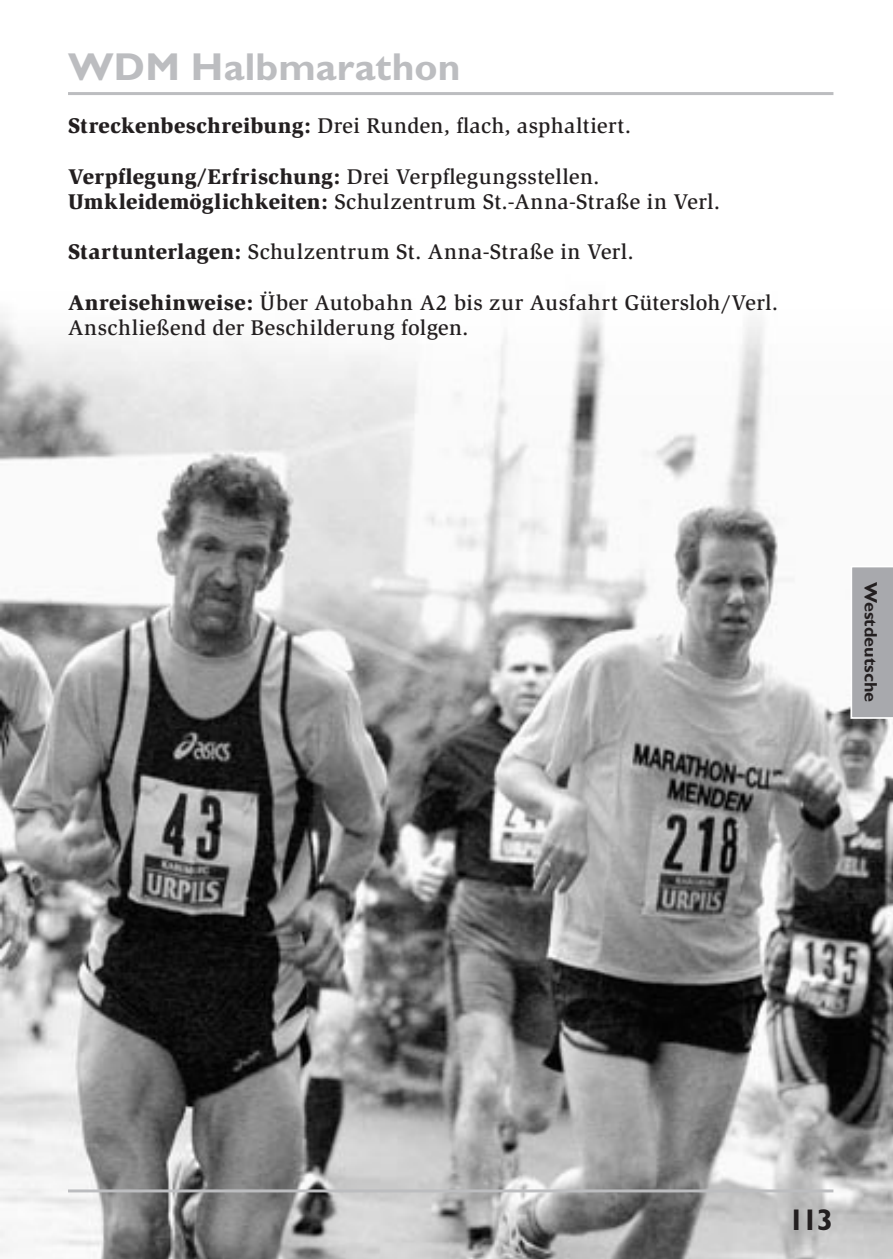
<style>
.page{position:relative;width:893px;height:1259px;background:#fff}
.page>*{position:absolute;margin:0;border:0;box-sizing:border-box;transform-origin:0 0}
.t1{font:700 39px "Gill Sans";letter-spacing:.01em;color:#bcbdc0}
.t2{font:700 30px "Gill Sans";color:#231f20}
.t3{font:500 21.9px/25.2px "Slimbach";letter-spacing:.02em;color:#231f20}
.t4{font:700 18px "Gill Sans";color:#231f20}
.s1{font-weight:900}
</style>
<div class="page">
<img style="left:0;top:309px;width:893px;height:950px">
<hr style="left:68px;top:92px;width:765px;height:3px;background:#bcbdc0">
<hr style="left:68px;top:1189px;width:765px;height:3px;background:#bcbdc0">
<svg style="left:850px;top:566px;width:43px;height:153px;background:#adaeb2"></svg>
<h1 class="t1" style="left:68px;top:44px;width:394px">WDM Halbmarathon</h1>
<p class="t3" style="left:68px;top:113px;width:565px"><span class="s1">Streckenbeschreibung:</span> Drei Runden, flach, asphaltiert.</p>
<p class="t3" style="left:68px;top:163px;width:654px"><span class="s1">Verpflegung/Erfrischung:</span> Drei Verpflegungsstellen.<br><span class="s1">Umkleidemöglichkeiten:</span> Schulzentrum St.-Anna-Straße in Verl.</p>
<p class="t3" style="left:68px;top:239px;width:567px"><span class="s1">Startunterlagen:</span> Schulzentrum St. Anna-Straße in Verl.</p>
<p class="t3" style="left:68px;top:289px;width:712px"><span class="s1">Anreisehinweise:</span> Über Autobahn A2 bis zur Ausfahrt Gütersloh/Verl.<br>Anschließend der Beschilderung folgen.</p>
<p class="t4" style="left:882px;top:582px;width:121px;rotate:90deg">Westdeutsche</p>
<h2 class="t2" style="left:788px;top:1202px;width:47px">113</h2>
</div>
